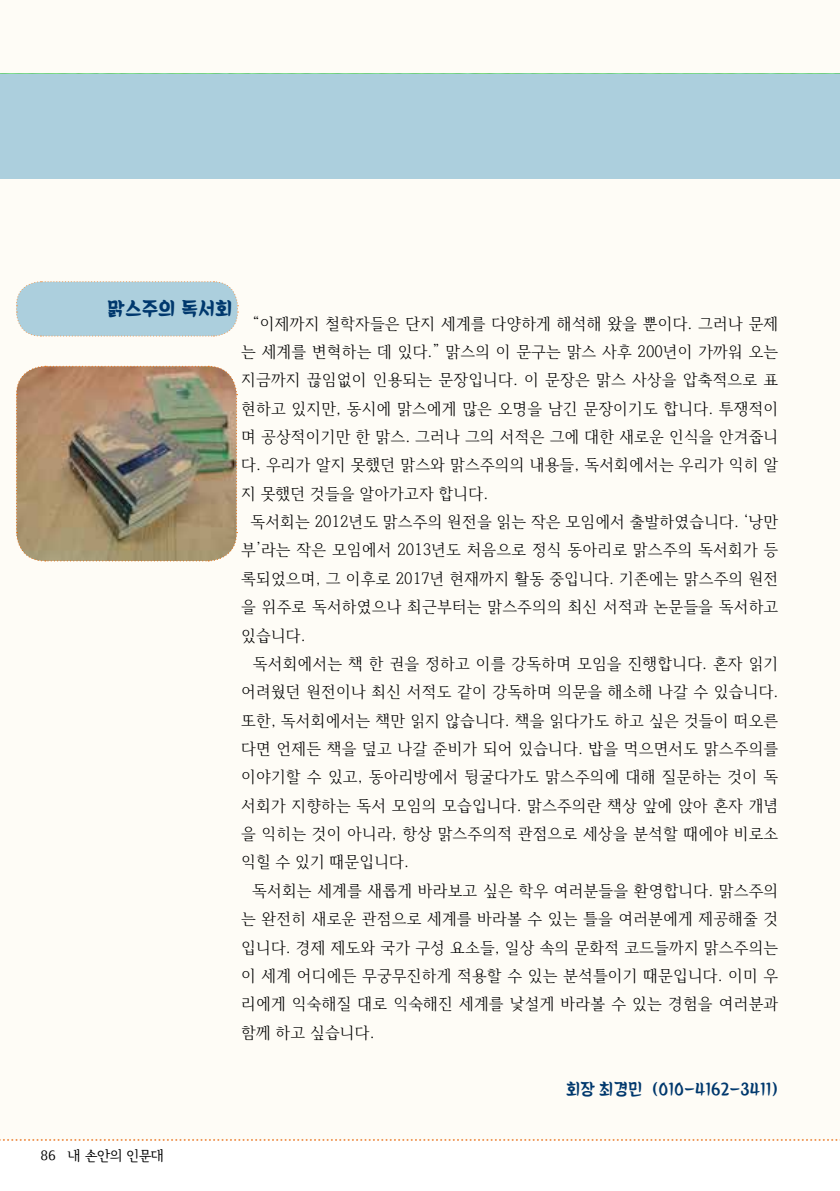
<style>
.page{position:relative;width:840px;height:1191px;background:#fff}
.page>*{position:absolute;margin:0;border:0;box-sizing:border-box;transform-origin:0 0}
.t1{font:18px "TT Oboksanghoe B";color:#00386d}
.t2{font:16px "HCR Batang";color:#000;scale:.96 1}
.t3{font:16px "TT Oboksanghoe R";color:#00386d;scale:.96 1}
.t4{font:14px "Seoul Hangang M";color:#000}
</style>
<div class="page">
<svg style="left:0;top:1139px;width:840px;height:2px"></svg>
<img style="left:16px;top:365px;width:221px;height:197px">
<svg style="left:16px;top:281px;width:222px;height:56px;background:#b2d1dc"></svg>
<div style="left:0;top:74px;width:839px;height:105px;background:#accfdd"></div>
<p class="t1" style="left:107px;top:299px;width:127px">맑스주의 독서회</p>
<p class="t2" style="left:252px;top:311px;width:549px">“이제까지 철학자들은 단지 세계를 다양하게 해석해 왔을 뿐이다. 그러나 문제</p>
<p class="t2" style="left:241px;top:339px;width:561px">는 세계를 변혁하는 데 있다.” 맑스의 이 문구는 맑스 사후 200년이 가까워 오는</p>
<p class="t2" style="left:241px;top:368px;width:561px">지금까지 끊임없이 인용되는 문장입니다. 이 문장은 맑스 사상을 압축적으로 표</p>
<p class="t2" style="left:241px;top:396px;width:561px">현하고 있지만, 동시에 맑스에게 많은 오명을 남긴 문장이기도 합니다. 투쟁적이</p>
<p class="t2" style="left:241px;top:425px;width:561px">며 공상적이기만 한 맑스. 그러나 그의 서적은 그에 대한 새로운 인식을 안겨줍니</p>
<p class="t2" style="left:241px;top:453px;width:561px">다. 우리가 알지 못했던 맑스와 맑스주의의 내용들, 독서회에서는 우리가 익히 알</p>
<p class="t2" style="left:241px;top:481px;width:259px">지 못했던 것들을 알아가고자 합니다.</p>
<p class="t2" style="left:250px;top:510px;width:551px">독서회는 2012년도 맑스주의 원전을 읽는 작은 모임에서 출발하였습니다. ‘낭만</p>
<p class="t2" style="left:241px;top:538px;width:561px">부’라는 작은 모임에서 2013년도 처음으로 정식 동아리로 맑스주의 독서회가 등</p>
<p class="t2" style="left:241px;top:566px;width:561px">록되었으며, 그 이후로 2017년 현재까지 활동 중입니다. 기존에는 맑스주의 원전</p>
<p class="t2" style="left:241px;top:595px;width:561px">을 위주로 독서하였으나 최근부터는 맑스주의의 최신 서적과 논문들을 독서하고</p>
<p class="t2" style="left:241px;top:623px;width:69px">있습니다.</p>
<p class="t2" style="left:253px;top:651px;width:548px">독서회에서는 책 한 권을 정하고 이를 강독하며 모임을 진행합니다. 혼자 읽기</p>
<p class="t2" style="left:241px;top:680px;width:561px">어려웠던 원전이나 최신 서적도 같이 강독하며 의문을 해소해 나갈 수 있습니다.</p>
<p class="t2" style="left:241px;top:708px;width:561px">또한, 독서회에서는 책만 읽지 않습니다. 책을 읽다가도 하고 싶은 것들이 떠오른</p>
<p class="t2" style="left:241px;top:736px;width:561px">다면 언제든 책을 덮고 나갈 준비가 되어 있습니다. 밥을 먹으면서도 맑스주의를</p>
<p class="t2" style="left:241px;top:765px;width:561px">이야기할 수 있고, 동아리방에서 뒹굴다가도 맑스주의에 대해 질문하는 것이 독</p>
<p class="t2" style="left:241px;top:793px;width:561px">서회가 지향하는 독서 모임의 모습입니다. 맑스주의란 책상 앞에 앉아 혼자 개념</p>
<p class="t2" style="left:241px;top:821px;width:561px">을 익히는 것이 아니라, 항상 맑스주의적 관점으로 세상을 분석할 때에야 비로소</p>
<p class="t2" style="left:241px;top:850px;width:176px">익힐 수 있기 때문입니다.</p>
<p class="t2" style="left:252px;top:878px;width:549px">독서회는 세계를 새롭게 바라보고 싶은 학우 여러분들을 환영합니다. 맑스주의</p>
<p class="t2" style="left:241px;top:907px;width:561px">는 완전히 새로운 관점으로 세계를 바라볼 수 있는 틀을 여러분에게 제공해줄 것</p>
<p class="t2" style="left:241px;top:935px;width:561px">입니다. 경제 제도와 국가 구성 요소들, 일상 속의 문화적 코드들까지 맑스주의는</p>
<p class="t2" style="left:241px;top:963px;width:561px">이 세계 어디에든 무궁무진하게 적용할 수 있는 분석틀이기 때문입니다. 이미 우</p>
<p class="t2" style="left:241px;top:992px;width:561px">리에게 익숙해질 대로 익숙해진 세계를 낯설게 바라볼 수 있는 경험을 여러분과</p>
<p class="t2" style="left:241px;top:1020px;width:140px">함께 하고 싶습니다.</p>
<p class="t3" style="left:566px;top:1079px;width:222px">회장 최경민 (010-4162-3411)</p>
<p class="t4" style="left:40px;top:1147px;width:17px">86</p>
<p class="t4" style="left:102px;top:1147px;width:68px">안의 인문대</p>
<p class="t4" style="left:68px;top:1147px;width:97px">내 손안의 인문대</p>
</div>
